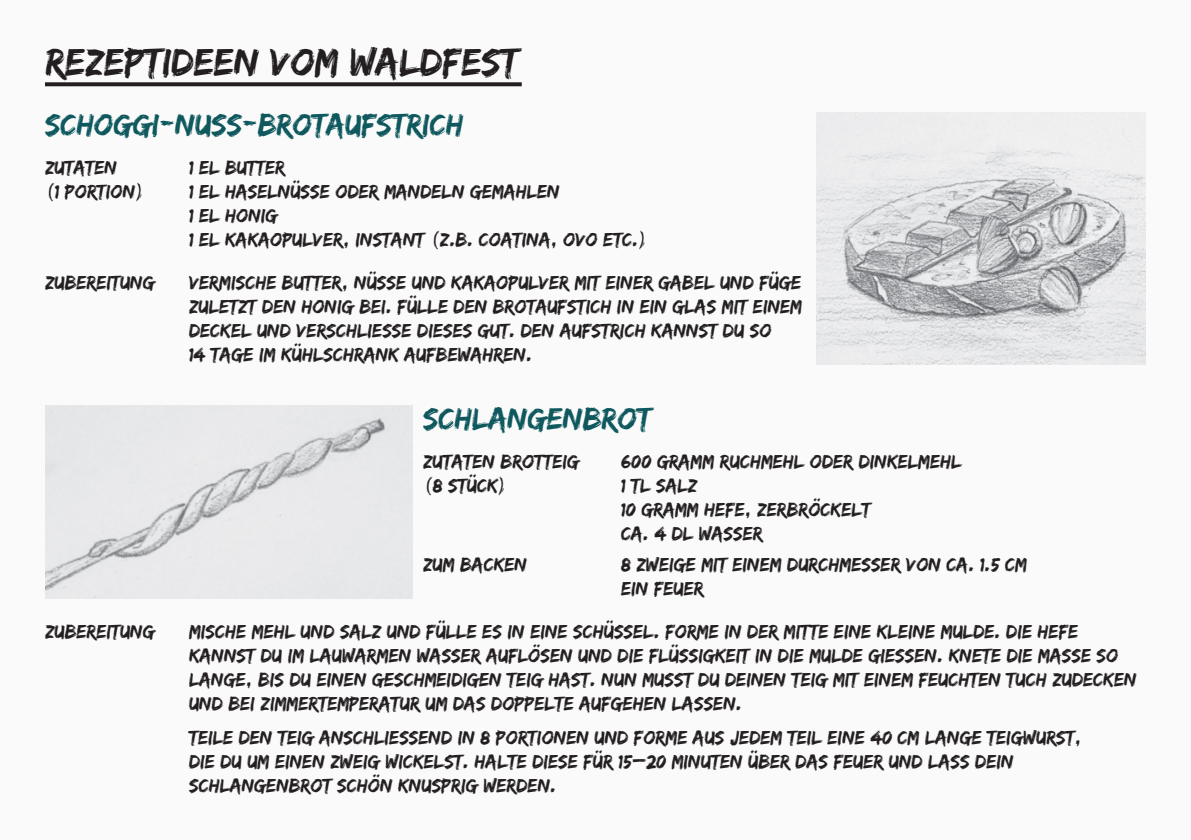
<style>
.page{position:relative;width:1191px;height:840px;background:#fff}
.page>*{position:absolute;margin:0;border:0;box-sizing:border-box;transform-origin:0 0}
.t1{font:40px "Edo SZ";color:#231f20}
.t2{font:32px "Edo SZ";color:#0e585e}
.t3{font:20px/24px "Edo SZ";color:#231f20}
</style>
<div class="page">
<div style="left:0;top:0;width:1191px;height:839px;background:#fafafa"></div>
<img style="left:816px;top:112px;width:329px;height:252px">
<img style="left:45px;top:405px;width:367px;height:192px">
<svg style="left:45px;top:82px;width:477px;height:4px;background:#322f30"></svg>
<h1 class="t1" style="left:45px;top:38px;width:475px">REZEPTIDEEN VOM WALDFEST</h1>
<h2 class="t2" style="left:45px;top:106px;width:420px">SCHOGGI-NUSS-BROTAUFSTRICH</h2>
<p class="t3" style="left:45px;top:155px;width:73px">ZUTATEN</p>
<p class="t3" style="left:189px;top:155px;width:97px">1 EL BUTTER</p>
<p class="t3" style="left:45px;top:179px;width:102px">(1 PORTION)</p>
<p class="t3" style="left:189px;top:179px;width:460px">1 EL HASELNÜSSE ODER MANDELN GEMAHLEN<br>1 EL HONIG<br>1 EL KAKAOPULVER, INSTANT (Z.B. COATINA, OVO ETC.)</p>
<p class="t3" style="left:45px;top:270px;width:111px">ZUBEREITUNG</p>
<p class="t3" style="left:189px;top:270px;width:614px">VERMISCHE BUTTER, NÜSSE UND KAKAOPULVER MIT EINER GABEL UND FÜGE ZULETZT DEN HONIG BEI. FÜLLE DEN BROTAUFSTICH IN EIN GLAS MIT EINEM DECKEL UND VERSCHLIESSE DIESES GUT. DEN AUFSTRICH KANNST DU SO<br>14 TAGE IM KÜHLSCHRANK AUFBEWAHREN.</p>
<h2 class="t2" style="left:423px;top:400px;width:230px">SCHLANGENBROT</h2>
<p class="t3" style="left:423px;top:448px;width:158px">ZUTATEN BROTTEIG</p>
<p class="t3" style="left:621px;top:448px;width:342px">600 GRAMM RUCHMEHL ODER DINKELMEHL</p>
<p class="t3" style="left:423px;top:472px;width:86px">(8 STÜCK)</p>
<p class="t3" style="left:621px;top:472px;width:251px">1 TL SALZ<br>10 GRAMM HEFE, ZERBRÖCKELT<br>CA. 4 DL WASSER</p>
<p class="t3" style="left:423px;top:551px;width:105px">ZUM BACKEN</p>
<p class="t3" style="left:621px;top:551px;width:407px">8 ZWEIGE MIT EINEM DURCHMESSER VON CA. 1.5 CM<br>EIN FEUER</p>
<p class="t3" style="left:45px;top:618px;width:111px">ZUBEREITUNG</p>
<p class="t3" style="left:189px;top:618px;width:949px">MISCHE MEHL UND SALZ UND FÜLLE ES IN EINE SCHÜSSEL. FORME IN DER MITTE EINE KLEINE MULDE. DIE HEFE KANNST DU IM LAUWARMEN WASSER AUFLÖSEN UND DIE FLÜSSIGKEIT IN DIE MULDE GIESSEN. KNETE DIE MASSE SO LANGE, BIS DU EINEN GESCHMEIDIGEN TEIG HAST. NUN MUSST DU DEINEN TEIG MIT EINEM FEUCHTEN TUCH ZUDECKEN UND BEI ZIMMERTEMPERATUR UM DAS DOPPELTE AUFGEHEN LASSEN.</p>
<p class="t3" style="left:189px;top:724px;width:894px">TEILE DEN TEIG ANSCHLIESSEND IN 8 PORTIONEN UND FORME AUS JEDEM TEIL EINE 40 CM LANGE TEIGWURST,<br>DIE DU UM EINEN ZWEIG WICKELST. HALTE DIESE FÜR 15–20 MINUTEN ÜBER DAS FEUER UND LASS DEIN<br>SCHLANGENBROT SCHÖN KNUSPRIG WERDEN.</p>
</div>
